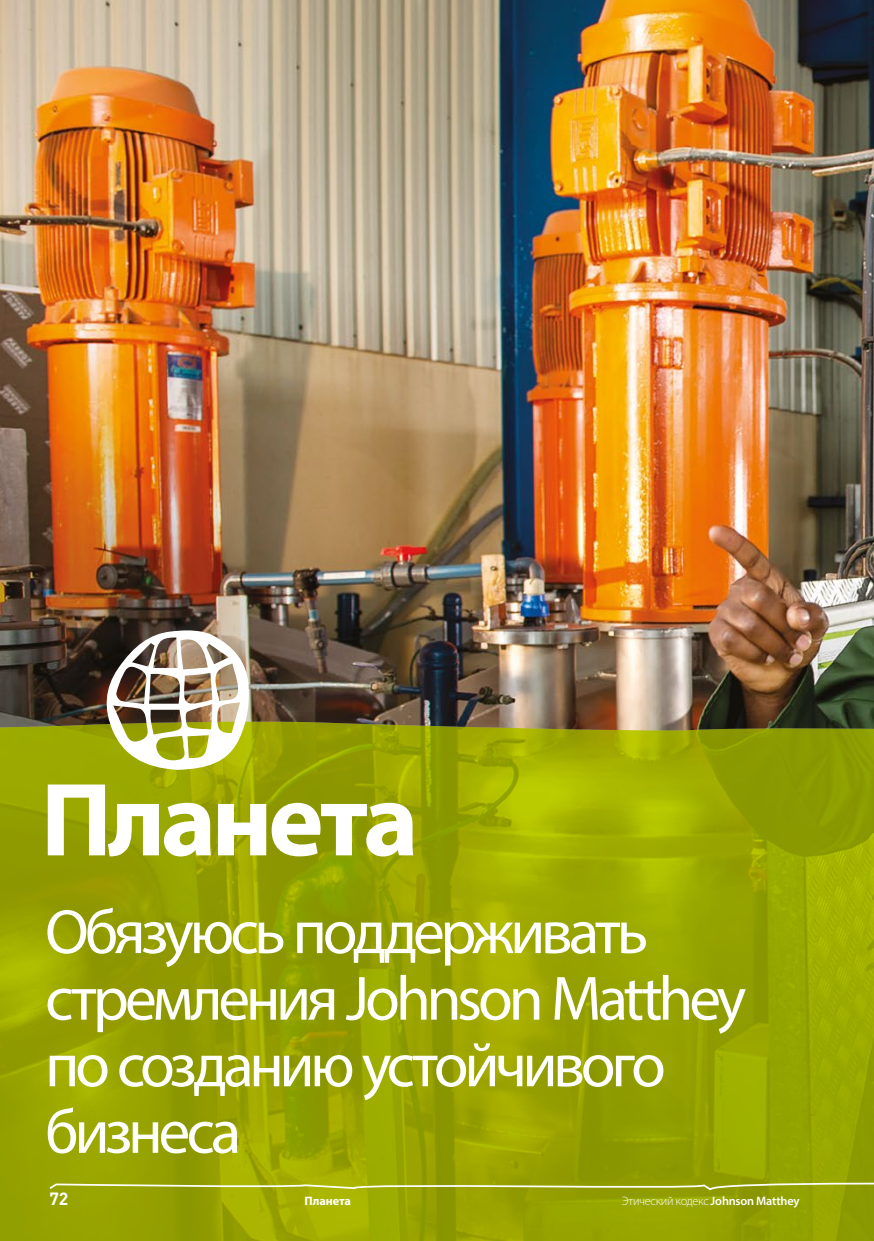
<style>
.page{position:relative;width:874px;height:1241px;background:#fff}
.page>*{position:absolute;margin:0;border:0;box-sizing:border-box;transform-origin:0 0}
.t1{font:700 105px "Myriad Pro";letter-spacing:-.04em;color:#fff}
.t2{font:63px/66.5px "Myriad Pro";letter-spacing:-.065em;color:#fff}
.t3{font:700 17.5px "DIN";color:#fff}
.t4{font:300 12.25px "Myriad Pro";letter-spacing:-.025em;color:#fff}
.t5{font:700 12.25px "Myriad Pro";letter-spacing:-.01em;color:#fff}
.s1{font-weight:600}
</style>
<div class="page">
<img style="left:0;top:0;width:873px;height:713px">
<svg style="left:0;top:713px;width:873px;height:527px;background:#96a201"></svg>
<img style="left:107px;top:630px;width:142px;height:139px">
<svg style="left:48px;top:1173px;width:825px;height:22px;background:#9fa914"></svg>
<h1 class="t1" style="left:41px;top:751px;width:379px">Планета</h1>
<p class="t2" style="left:45px;top:897px;width:702px">Обязуюсь поддерживать стремления Johnson Matthey по созданию устойчивого бизнеса</p>
<p class="t3" style="left:50px;top:1186px;width:20px">72</p>
<p class="t5" style="left:304px;top:1192px;width:48px">Планета</p>
<p class="t4" style="left:621px;top:1193px;width:179px">Этический кодекс <span class="s1">Johnson Matthey</span></p>
</div>
